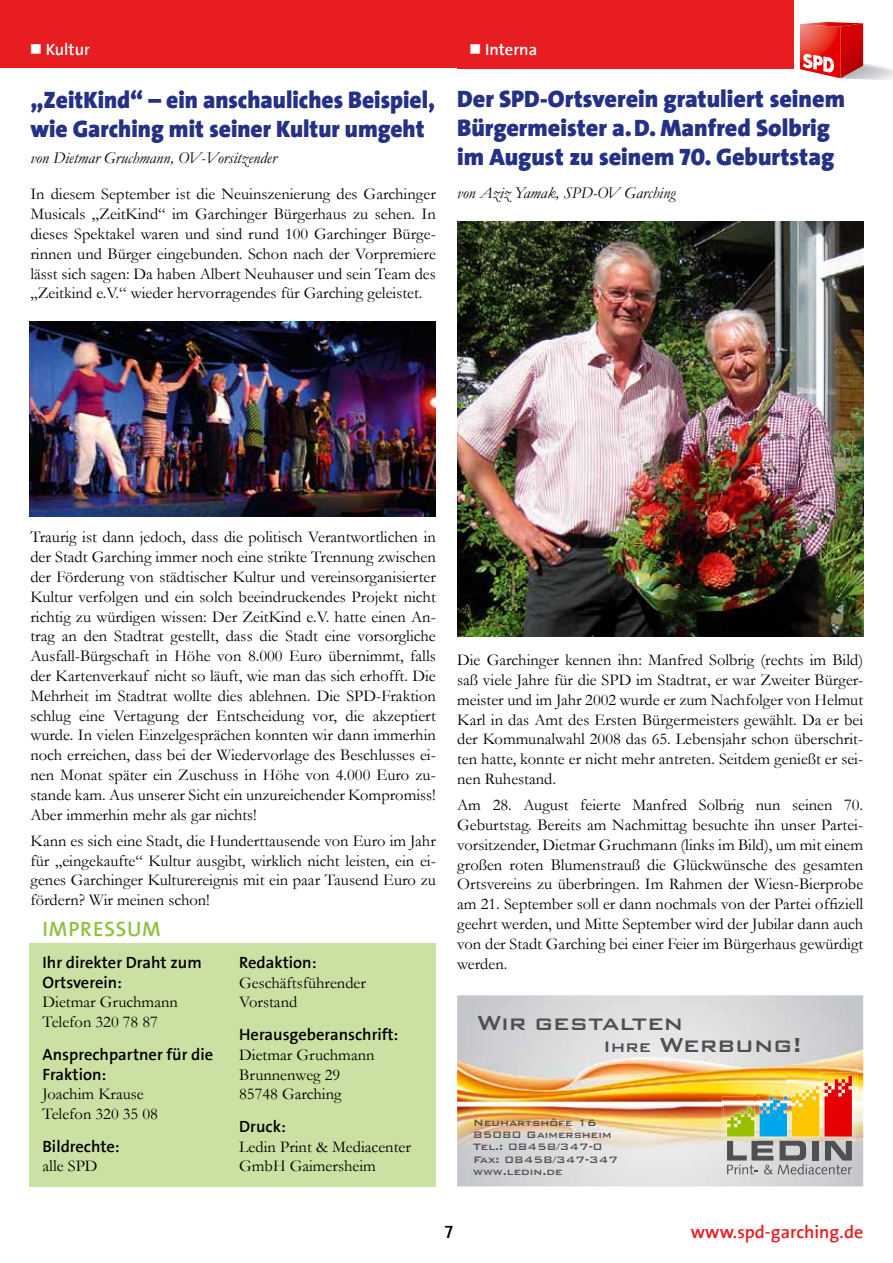
<style>
.page{position:relative;width:893px;height:1263px;background:#fff}
.page>*{position:absolute;margin:0;border:0;box-sizing:border-box;transform-origin:0 0}
.t1{font:500 27.15px/21.3px "Bank Gothic BT";color:#504f53}
.t2{font:900 24px/28.8px "SPD The Sans";color:#243185}
.t3{font:700 21px "SPD2002 The Sans";letter-spacing:.04em;color:#91c040}
.t4{font:700 18px "SPD2002 The Sans";color:#e71d22}
.t5{font:700 18px "SPD2002 The Sans";color:#000}
.t6{font:16.5px/19.8px "Garamond";color:#000}
.t7{font:700 16.5px/19.8px "SPD2002 The Sans";color:#000}
.t8{font:italic 16.5px "Garamond";color:#000}
.t9{font:700 16.5px "SPD2002 The Sans";color:#fff}
.t10{font:500 12.45px/12.5px "Bank Gothic BT";color:#504f53}
.s1{font-size:20.4px}
</style>
<div class="page">
<div style="left:0;top:0;width:476px;height:68px;background:#e71d22"></div>
<div style="left:457px;top:0;width:337px;height:68px;background:#e71d22"></div>
<img style="left:840px;top:63px;width:53px;height:17px">
<svg style="left:800px;top:22px;width:63px;height:56px;background:#df4543"></svg>
<div style="left:30px;top:943px;width:406px;height:243px;background:#cbe0a3"></div>
<img style="left:457px;top:221px;width:406px;height:415px">
<img style="left:30px;top:321px;width:406px;height:196px">
<img style="left:457px;top:995px;width:406px;height:191px">
<img style="left:722px;top:1096px;width:5px;height:41px">
<img style="left:724px;top:1137px;width:132px;height:3px">
<img style="left:724px;top:1103px;width:3px;height:34px">
<img style="left:819px;top:1066px;width:38px;height:71px">
<img style="left:821px;top:1072px;width:35px;height:65px">
<img style="left:727px;top:1076px;width:125px;height:98px">
<p class="t9" style="left:30px;top:41px;width:62px">■ Kultur</p>
<p class="t9" style="left:469px;top:41px;width:70px">■ Interna</p>
<h2 class="t2" style="left:30px;top:86px;width:406px">„ZeitKind“ – ein anschauliches Beispiel, wie Garching mit seiner Kultur umgeht</h2>
<p class="t8" style="left:30px;top:147px;width:248px">von Dietmar Gruchmann, OV-Vorsitzender</p>
<p class="t6" style="left:30px;top:184px;width:407px;text-align:justify">In diesem September ist die Neuinszenierung des Garchinger Musicals „ZeitKind“ im Garchinger Bürgerhaus zu sehen. In dieses Spektakel waren und sind rund 100 Garchinger Bürge&shy;rinnen und Bürger eingebunden. Schon nach der Vorpremiere lässt sich sagen: Da haben Albert Neuhauser und sein Team des „Zeitkind e.V.“ wieder hervorragendes für Garching geleistet.</p>
<h2 class="t2" style="left:457px;top:85px;width:389px">Der SPD-Ortsverein gratuliert seinem<br>Bürgermeister a.D. Manfred Solbrig im August zu seinem 70. Geburtstag</h2>
<p class="t8" style="left:457px;top:182px;width:220px">von Aziz Yamak, SPD-OV Garching</p>
<p class="t6" style="left:30px;top:527px;width:407px;text-align:justify">Traurig ist dann jedoch, dass die politisch Verantwortlichen in der Stadt Garching immer noch eine strikte Trennung zwischen der Förderung von städtischer Kultur und vereinsorganisierter Kultur verfolgen und ein solch beeindruckendes Projekt nicht richtig zu würdigen wissen: Der ZeitKind e.V. hatte einen An&shy;trag an den Stadtrat gestellt, dass die Stadt eine vorsorgliche Ausfall-Bürgschaft in Höhe von 8.000 Euro übernimmt, falls der Kartenverkauf nicht so läuft, wie man das sich erhofft. Die Mehrheit im Stadtrat wollte dies ablehnen. Die SPD-Fraktion schlug eine Vertagung der Entscheidung vor, die akzeptiert wurde. In vielen Einzelgesprächen konnten wir dann immerhin noch erreichen, dass bei der Wiedervorlage des Beschlusses ei&shy;nen Monat später ein Zuschuss in Höhe von 4.000 Euro zu&shy;stande kam. Aus unserer Sicht ein unzureichender Kompromiss!<br>Aber immerhin mehr als gar nichts!</p>
<p class="t6" style="left:30px;top:830px;width:407px;text-align:justify">Kann es sich eine Stadt, die Hunderttausende von Euro im Jahr für „eingekaufte“ Kultur ausgibt, wirklich nicht leisten, ein ei&shy;genes Garchinger Kulturereignis mit ein paar Tausend Euro zu fördern? Wir meinen schon!</p>
<p class="t3" style="left:43px;top:917px;width:120px">IMPRESSUM</p>
<p class="t7" style="left:43px;top:953px;width:161px">Ihr direkter Draht zum<br>Ortsverein:</p>
<p class="t6" style="left:43px;top:992px;width:137px">Dietmar Gruchmann<br>Telefon 320 78 87</p>
<p class="t7" style="left:43px;top:1045px;width:172px">Ansprechpartner für die<br>Fraktion:</p>
<p class="t6" style="left:43px;top:1084px;width:117px">Joachim Krause<br>Telefon 320 35 08</p>
<p class="t7" style="left:43px;top:1137px;width:79px">Bildrechte:</p>
<p class="t6" style="left:43px;top:1156px;width:57px">alle SPD</p>
<p class="t7" style="left:239px;top:953px;width:79px">Redaktion:</p>
<p class="t6" style="left:239px;top:972px;width:128px">Geschäftsführender<br>Vorstand</p>
<p class="t7" style="left:239px;top:1025px;width:161px">Herausgeberanschrift:</p>
<p class="t6" style="left:239px;top:1044px;width:137px">Dietmar Gruchmann<br>Brunnenweg 29<br>85748 Garching</p>
<p class="t7" style="left:239px;top:1117px;width:48px">Druck:</p>
<p class="t6" style="left:239px;top:1136px;width:173px">Ledin Print &amp; Mediacenter<br>GmbH Gaimersheim</p>
<p class="t6" style="left:457px;top:650px;width:408px;text-align:justify">Die Garchinger kennen ihn: Manfred Solbrig (rechts im Bild) saß viele Jahre für die SPD im Stadtrat, er war Zweiter Bürger&shy;meister und im Jahr 2002 wurde er zum Nachfolger von Helmut Karl in das Amt des Ersten Bürgermeisters gewählt. Da er bei der Kommunalwahl 2008 das 65. Lebensjahr schon überschrit&shy;ten hatte, konnte er nicht mehr antreten. Seitdem genießt er sei&shy;nen Ruhestand.</p>
<p class="t6" style="left:457px;top:795px;width:408px;text-align:justify">Am 28. August feierte Manfred Solbrig nun seinen 70.<br>Geburtstag. Bereits am Nachmittag besuchte ihn unser Partei&shy;vorsitzender, Dietmar Gruchmann (links im Bild), um mit einem großen roten Blumenstrauß die Glückwünsche des gesamten Ortsvereins zu überbringen. Im Rahmen der Wiesn-Bierprobe am 21. September soll er dann nochmals von der Partei offiziell geehrt werden, und Mitte September wird der Jubilar dann auch von der Stadt Garching bei einer Feier im Bürgerhaus gewürdigt werden.</p>
<h1 class="t1" style="left:603px;top:1012px;width:201px;text-indent:-126px">Wir gestalten<br><span class="s1">Ihre</span> Werbung!</h1>
<p class="t10" style="left:473px;top:1116px;width:146px">Neuhartshöfe 16<br>85080 Gaimersheim<br>Tel.: 08458/347-0<br>Fax: 08458/347-347 www.ledin.de</p>
<p class="t5" style="left:445px;top:1222px;width:10px">7</p>
<p class="t4" style="left:691px;top:1222px;width:174px">www.spd-garching.de</p>
</div>
